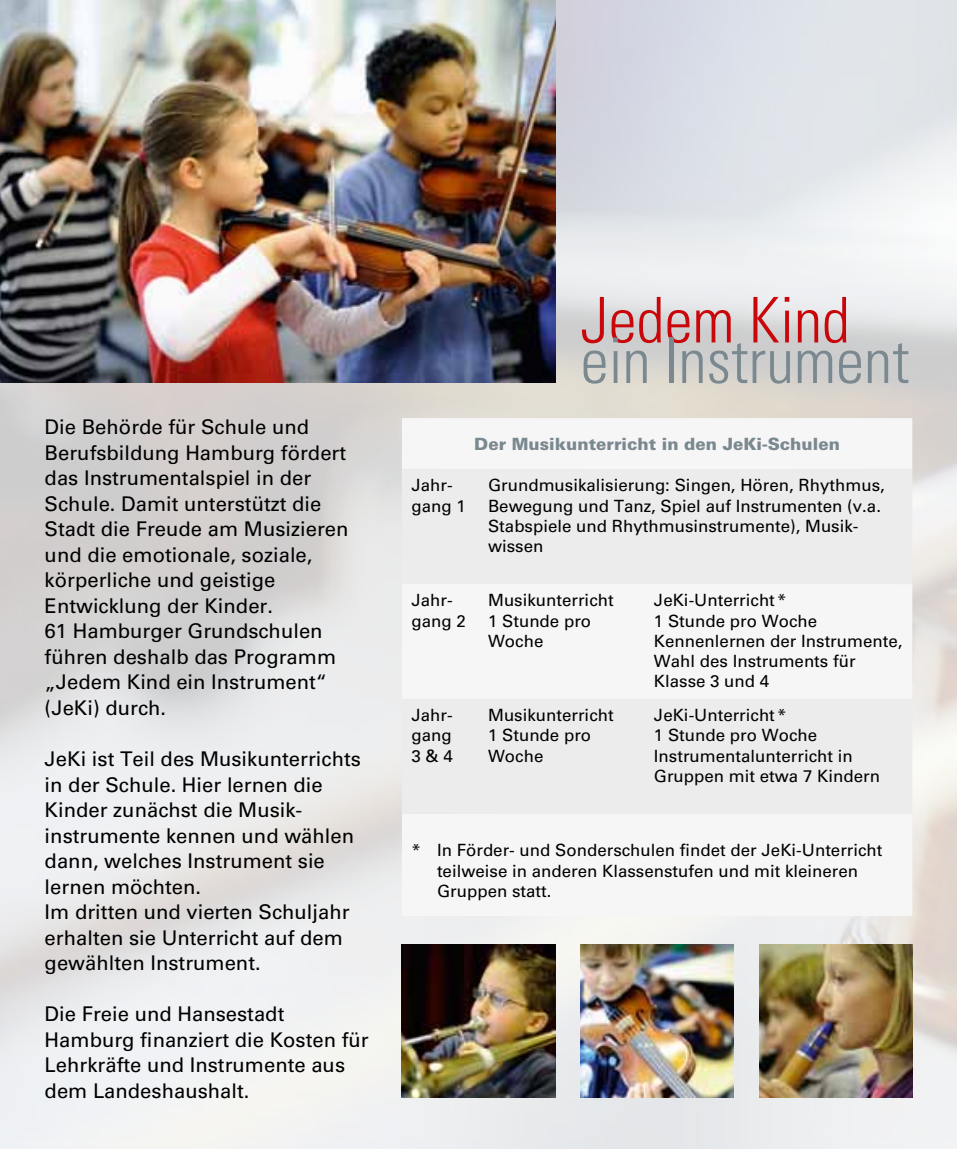
<style>
.page{position:relative;width:957px;height:1149px;background:#fff}
.page>*{position:absolute;margin:0;border:0;box-sizing:border-box;transform-origin:0 0}
.t1{font:300 condensed 63px "Univers LT";color:#7a8890}
.t2{font:300 condensed 63px "Univers LT";color:#c9070a}
.t3{font:20.25px/25.4px "Univers LT";color:#000}
.t4{font:16.88px/20.2px "Univers LT";color:#000}
.t5{font:900 16.88px "Univers LT";color:#7a8890}
</style>
<div class="page">
<img style="left:0;top:0;width:957px;height:1148px">
<img style="left:0;top:0;width:555px;height:383px">
<img style="left:402px;top:944px;width:153px;height:153px">
<img style="left:580px;top:944px;width:153px;height:153px">
<img style="left:759px;top:944px;width:153px;height:153px">
<div style="left:402px;top:418px;width:510px;height:497px;background:#f6f6f6"></div>
<svg style="left:402px;top:469px;width:510px;height:344px;fill:#ececed"></svg>
<p class="t3" style="left:45px;top:414px;width:305px">Die Behörde für Schule und<br>Berufsbildung Hamburg fördert das Instrumentalspiel in der<br>Schule. Damit unterstützt die<br>Stadt die Freude am Musizieren und die emotionale, soziale, körperliche und geistige<br>Entwicklung der Kinder.<br>61 Hamburger Grundschulen führen deshalb das Programm „Jedem Kind ein Instrument“ (JeKi) durch.</p>
<p class="t3" style="left:45px;top:746px;width:318px">JeKi ist Teil des Musikunterrichts in der Schule. Hier lernen die<br>Kinder zunächst die Musik&shy;instrumente kennen und wählen dann, welches Instrument sie lernen möchten.<br>Im dritten und vierten Schuljahr erhalten sie Unterricht auf dem gewählten Instrument.</p>
<p class="t3" style="left:45px;top:1001px;width:326px">Die Freie und Hansestadt<br>Hamburg finanziert die Kosten für<br>Lehrkräfte und Instrumente aus dem Landeshaushalt.</p>
<h1 class="t2" style="left:580px;top:282px;width:271px">Jedem Kind</h1>
<h1 class="t1" style="left:580px;top:323px;width:330px">ein Instrument</h1>
<p class="t5" style="left:474px;top:433px;width:367px">Der Musikunterricht in den JeKi-Schulen</p>
<p class="t4" style="left:411px;top:475px;width:56px">Jahr&shy;gang 1</p>
<p class="t4" style="left:488px;top:475px;width:398px">Grundmusikalisierung: Singen, Hören, Rhythmus, Bewegung und Tanz, Spiel auf Instrumenten (v.a.<br>Stabspiele und Rhythmusinstrumente), Musik&shy;wissen</p>
<p class="t4" style="left:411px;top:590px;width:56px">Jahr&shy;gang 2</p>
<p class="t4" style="left:488px;top:590px;width:127px">Musikunterricht<br>1 Stunde pro<br>Woche</p>
<p class="t4" style="left:654px;top:590px;width:250px">JeKi-Unterricht*<br>1 Stunde pro Woche<br>Kennenlernen der Instrumente,<br>Wahl des Instruments für<br>Klasse 3 und 4</p>
<p class="t4" style="left:411px;top:705px;width:43px;text-align:justify">Jahr&shy;gang 3 &amp; 4</p>
<p class="t4" style="left:488px;top:705px;width:127px">Musikunterricht<br>1 Stunde pro<br>Woche</p>
<p class="t4" style="left:654px;top:705px;width:227px">JeKi-Unterricht*<br>1 Stunde pro Woche<br>Instrumentalunterricht in<br>Gruppen mit etwa 7 Kindern</p>
<p class="t4" style="left:437px;top:840px;width:447px;text-indent:-26px">* In Förder- und Sonderschulen findet der JeKi-Unterricht teilweise in anderen Klassenstufen und mit kleineren<br>Gruppen statt.</p>
</div>
